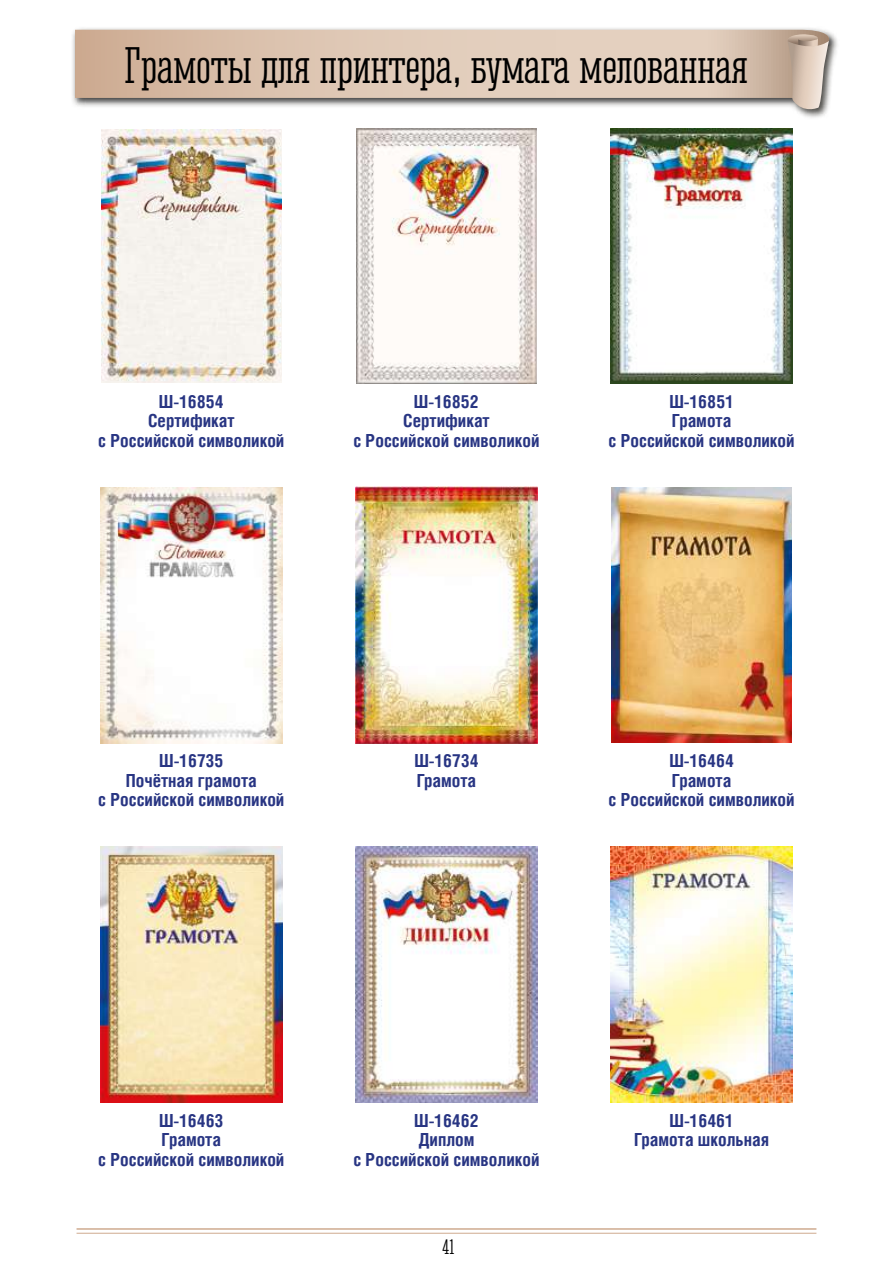
<style>
.page{position:relative;width:893px;height:1263px;background:#fff}
.page>*{position:absolute;margin:0;border:0;box-sizing:border-box;transform-origin:0 0}
.t1{font:47.85px "Corki";letter-spacing:-.005em;color:#000}
.t2{font:19.5px "Corki";color:#000}
.t3{font:700 18px/19.5px "Helios Cond C";color:#283583;text-align:center}
</style>
<div class="page">
<img style="left:72px;top:28px;width:765px;height:90px">
<svg style="left:75px;top:29px;width:757px;height:72px;background:#8d8c8a"></svg>
<svg style="left:584px;top:30px;width:245px;height:68px;background:#dcc7b6"></svg>
<div style="left:75px;top:30px;width:509px;height:68px;background:linear-gradient(to right,#d0b098,#e8d7c7)"></div>
<svg style="left:786px;top:34px;width:43px;height:80px;background:#c9baad"></svg>
<hr style="left:77px;top:1233px;width:739px;height:1px;background:#cfaa8f">
<hr style="left:77px;top:1228px;width:739px;height:2px;background:#cfaa8f">
<img style="left:101px;top:129px;width:181px;height:254px">
<img style="left:356px;top:128px;width:181px;height:256px">
<img style="left:611px;top:129px;width:181px;height:254px">
<img style="left:100px;top:487px;width:182px;height:256px">
<img style="left:355px;top:487px;width:182px;height:257px">
<img style="left:611px;top:488px;width:181px;height:255px">
<img style="left:101px;top:846px;width:181px;height:257px">
<img style="left:611px;top:846px;width:181px;height:257px">
<img style="left:356px;top:846px;width:181px;height:257px">
<h1 class="t1" style="left:124px;top:38px;width:625px">Грамоты для принтера, бумага мелованная</h1>
<p class="t3" style="left:98px;top:391px;width:188px">Ш-16854<br>Сертификат<br>с Российской символикой</p>
<p class="t3" style="left:353px;top:391px;width:188px">Ш-16852<br>Сертификат<br>с Российской символикой</p>
<p class="t3" style="left:609px;top:391px;width:188px">Ш-16851<br>Грамота<br>с Российской символикой</p>
<p class="t3" style="left:98px;top:751px;width:188px">Ш-16735<br>Почётная грамота<br>с Российской символикой</p>
<p class="t3" style="left:414px;top:751px;width:66px;text-align:left">Ш-16734<br>Грамота</p>
<p class="t3" style="left:609px;top:751px;width:188px">Ш-16464<br>Грамота<br>с Российской символикой</p>
<p class="t3" style="left:98px;top:1110px;width:188px">Ш-16463<br>Грамота<br>с Российской символикой</p>
<p class="t3" style="left:634px;top:1110px;width:136px">Ш-16461<br>Грамота школьная</p>
<p class="t3" style="left:353px;top:1110px;width:188px">Ш-16462<br>Диплом<br>с Российской символикой</p>
<p class="t2" style="left:442px;top:1236px;width:14px">41</p>
</div>
